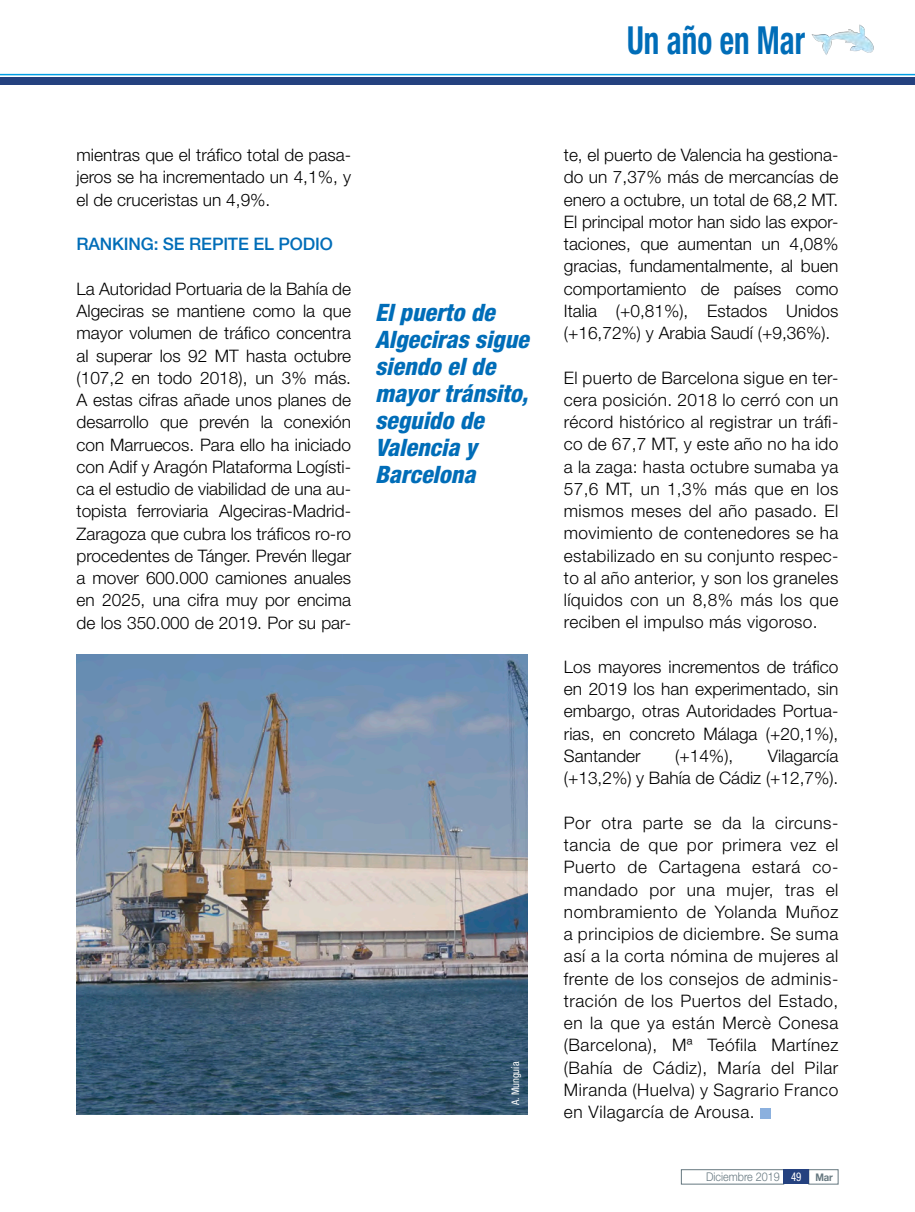
<style>
.page{position:relative;width:915px;height:1212px;background:#fff}
.page>*{position:absolute;margin:0;border:0;box-sizing:border-box;transform-origin:0 0}
.t1{font:700 condensed 38.7px "Helvetica Neue LT Std";color:#006db8;scale:.8 1}
.texto_frases_destaca{font:italic 800 condensed 24px/27px "Helvetica Neue LT Std";color:#006db8}
.texto_general{font:300 17.25px/22.2px "Helvetica Neue LT Std";color:#000;text-align:justify}
.texto_general-2{font:500 17.25px "Helvetica Neue LT Std";letter-spacing:-.01em;color:#006db8}
.t2{font:300 12px "Helvetica Neue LT Std";color:#667880;scale:.9 1}
.t3{font:condensed 10.5px "Helvetica Neue LT Std";color:#fff}
.s1{font-weight:400;font-stretch:condensed;color:#fff}
.s2{font-weight:700;font-size:10.5px}
</style>
<div class="page">
<div style="left:681px;top:1169px;width:102px;height:15px;border:1px solid #667880"></div>
<div style="left:808px;top:1169px;width:30px;height:15px;border:1px solid #667880"></div>
<div style="left:783px;top:1169px;width:25px;height:15px;background:#24417f"></div>
<hr style="left:0;top:74px;width:914px;height:1px;background:#009ee3">
<div style="left:0;top:77px;width:914px;height:8px;background:#24417f"></div>
<img style="left:811px;top:24px;width:63px;height:31px">
<div style="left:760px;top:1108px;width:11px;height:10px;background:#8bb0de"></div>
<img style="left:77px;top:655px;width:450px;height:459px">
<p class="t1" style="left:627px;top:17px;width:224px">Un año en Mar</p>
<p class="texto_general" style="left:77px;top:144px;width:276px">mientras que el tráfico total de pasa&shy;jeros se ha incrementado un 4,1%, y el de cruceristas un 4,9%.</p>
<p class="texto_general-2" style="left:77px;top:234px;width:257px">RANKING: SE REPITE EL PODIO</p>
<p class="texto_general" style="left:77px;top:277px;width:276px">La Autoridad Portuaria de la Bahía de Algeciras se mantiene como la que mayor volumen de tráfico concentra al superar los 92 MT hasta octubre (107,2 en todo 2018), un 3% más.<br>A estas cifras añade unos planes de desarrollo que prevén la conexión con Marruecos. Para ello ha iniciado con Adif y Aragón Plataforma Logísti&shy;ca el estudio de viabilidad de una au&shy;topista ferroviaria Algeciras-Madrid-Zaragoza que cubra los tráficos ro-ro procedentes de Tánger. Prevén llegar a mover 600.000 camiones anuales en 2025, una cifra muy por encima de los 350.000 de 2019. Por su par-</p>
<p class="texto_frases_destaca" style="left:375px;top:299px;width:155px">El puerto de<br>Algeciras sigue siendo el de mayor tránsito, seguido de<br>Valencia y<br>Barcelona</p>
<p class="t3" style="left:509px;top:1105px;width:45px;rotate:-90deg">A. Munguía</p>
<p class="texto_general" style="left:563px;top:143px;width:276px">te, el puerto de Valencia ha gestiona&shy;do un 7,37% más de mercancías de enero a octubre, un total de 68,2 MT.<br>El principal motor han sido las expor&shy;taciones, que aumentan un 4,08% gracias, fundamentalmente, al buen comportamiento de países como Italia (+0,81%), Estados Unidos (+16,72%) y Arabia Saudí (+9,36%).</p>
<p class="texto_general" style="left:563px;top:366px;width:276px">El puerto de Barcelona sigue en ter&shy;cera posición. 2018 lo cerró con un récord histórico al registrar un tráfi&shy;co de 67,7 MT, y este año no ha ido a la zaga: hasta octubre sumaba ya 57,6 MT, un 1,3% más que en los mismos meses del año pasado. El movimiento de contenedores se ha estabilizado en su conjunto respec&shy;to al año anterior, y son los graneles líquidos con un 8,8% más los que reciben el impulso más vigoroso.</p>
<p class="texto_general" style="left:563px;top:655px;width:276px">Los mayores incrementos de tráfico en 2019 los han experimentado, sin embargo, otras Autoridades Portua&shy;rias, en concreto Málaga (+20,1%), Santander</p>
<p class="texto_general" style="left:563px;top:744px;width:276px;text-align:right">Vilagarcía<br>(+13,2%) y Bahía de Cádiz (+12,7%).</p>
<p class="texto_general" style="left:563px;top:811px;width:276px">Por otra parte se da la circuns&shy;tancia de que por primera vez el Puerto de Cartagena estará co&shy;mandado por una mujer, tras el nombramiento de Yolanda Muñoz a principios de diciembre. Se suma así a la corta nómina de mujeres al frente de los consejos de adminis&shy;tración de los Puertos del Estado, en la que ya están Mercè Conesa (Barcelona), Mª Teófila Martínez (Bahía de Cádiz), María del Pilar Miranda (Huelva) y Sagrario Franco en Vilagarcía de Arousa.</p>
<p class="texto_general" style="left:675px;top:744px;width:59px">(+14%),</p>
<p class="t2" style="left:706px;top:1169px;width:142px">Diciembre 2019 <span class="s1">49</span> <span class="s2">Mar</span></p>
</div>
